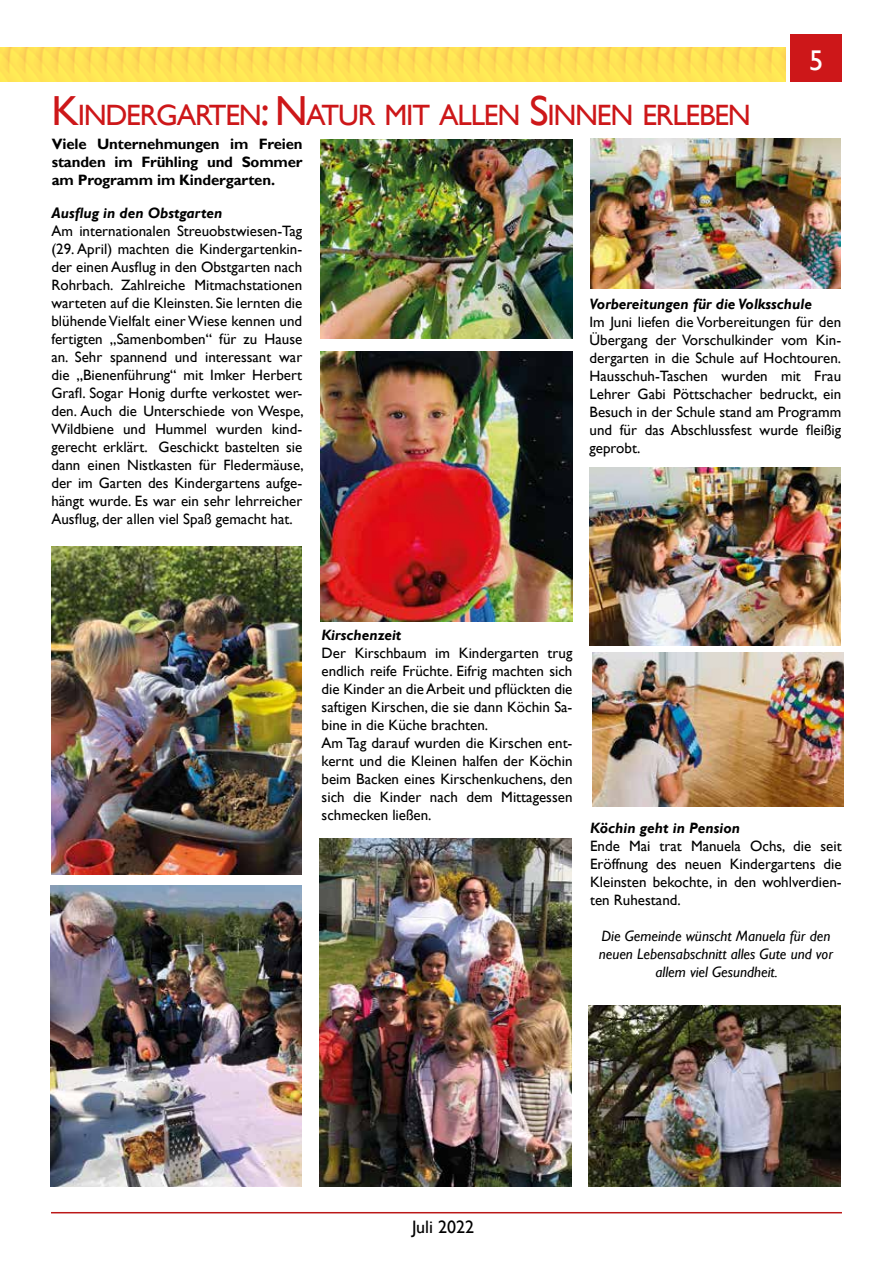
<style>
.page{position:relative;width:893px;height:1263px;background:#fff}
.page>*{position:absolute;margin:0;border:0;box-sizing:border-box;transform-origin:0 0}
.t1{font:29.4px "Gill Sans";letter-spacing:-.045em;color:#cd1719}
.t2{font:28.5px "Gill Sans";color:#fff}
.t3{font:18px "Gill Sans";color:#000}
.t4{font:15px/18px "Gill Sans";color:#000;text-align:justify}
.t5{font:italic 15px/18px "Gill Sans";color:#000;text-align:center}
.t6{font:italic 700 15px "Gill Sans";color:#000}
.t7{font:700 15px/18px "Gill Sans";letter-spacing:-.01em;color:#000;text-align:justify}
.s1{font-size:42px}
</style>
<div class="page">
<hr style="left:51px;top:1212px;width:791px;height:1px;background:#bb1818">
<img style="left:0;top:48px;width:786px;height:34px">
<div style="left:791px;top:34px;width:51px;height:47px;background:#cd1719"></div>
<img style="left:589px;top:1006px;width:251px;height:180px">
<img style="left:321px;top:139px;width:251px;height:200px">
<img style="left:321px;top:351px;width:251px;height:270px">
<img style="left:590px;top:468px;width:250px;height:177px">
<img style="left:592px;top:653px;width:252px;height:153px">
<img style="left:51px;top:546px;width:251px;height:328px">
<img style="left:320px;top:839px;width:252px;height:347px">
<img style="left:590px;top:139px;width:251px;height:149px">
<img style="left:51px;top:885px;width:251px;height:301px">
<h2 class="t2" style="left:809px;top:44px;width:16px">5</h2>
<h1 class="t1" style="left:51px;top:98px;width:701px"><span class="s1">K</span>INDERGARTEN<span class="s1">: N</span>ATUR MIT ALLEN <span class="s1">S</span>INNEN ERLEBEN</h1>
<p class="t7" style="left:52px;top:136px;width:252px">Viele Unternehmungen im Freien standen im Frühling und Sommer am Programm im Kindergarten.</p>
<p class="t6" style="left:51px;top:204px;width:172px">Ausflug in den Obstgarten</p>
<p class="t4" style="left:51px;top:222px;width:254px">Am internationalen Streuobstwiesen-Tag (29. April) machten die Kindergartenkin&shy;der einen Ausflug in den Obstgarten nach Rohrbach. Zahlreiche Mitmachstationen warteten auf die Kleinsten. Sie lernten die blühende Vielfalt einer Wiese kennen und fertigten „Samenbomben“ für zu Hause an. Sehr spannend und interessant war die „Bienenführung“ mit Imker Herbert Grafl. Sogar Honig durfte verkostet wer&shy;den. Auch die Unterschiede von Wespe, Wildbiene und Hummel wurden kind&shy;gerecht erklärt. Geschickt bastelten sie dann einen Nistkasten für Fledermäuse, der im Garten des Kindergartens aufge&shy;hängt wurde. Es war ein sehr lehrreicher Ausflug, der allen viel Spaß gemacht hat.</p>
<p class="t6" style="left:590px;top:295px;width:224px">Vorbereitungen für die Volksschule</p>
<p class="t4" style="left:590px;top:313px;width:253px">Im Juni liefen die Vorbereitungen für den Übergang der Vorschulkinder vom Kin&shy;dergarten in die Schule auf Hochtouren.<br>Hausschuh-Taschen wurden mit Frau Lehrer Gabi Pöttschacher bedruckt, ein Besuch in der Schule stand am Programm und für das Abschlussfest wurde fleißig geprobt.</p>
<p class="t6" style="left:322px;top:626px;width:81px">Kirschenzeit</p>
<p class="t4" style="left:322px;top:644px;width:252px;text-align:left">Der Kirschbaum im Kindergarten trug endlich reife Früchte. Eifrig machten sich die Kinder an die Arbeit und pflückten die saftigen Kirschen, die sie dann Köchin Sa&shy;bine in die Küche brachten.<br>Am Tag darauf wurden die Kirschen ent&shy;kernt und die Kleinen halfen der Köchin beim Backen eines Kirschenkuchens, den sich die Kinder nach dem Mittagessen schmecken ließen.</p>
<p class="t6" style="left:590px;top:819px;width:152px">Köchin geht in Pension</p>
<p class="t4" style="left:590px;top:837px;width:253px">Ende Mai trat Manuela Ochs, die seit Eröffnung des neuen Kindergartens die Kleinsten bekochte, in den wohlverdien&shy;ten Ruhestand.</p>
<p class="t5" style="left:599px;top:927px;width:236px">Die Gemeinde wünscht Manuela für den neuen Lebensabschnitt alles Gute und vor allem viel Gesundheit.</p>
<p class="t3" style="left:412px;top:1216px;width:64px">Juli 2022</p>
</div>
